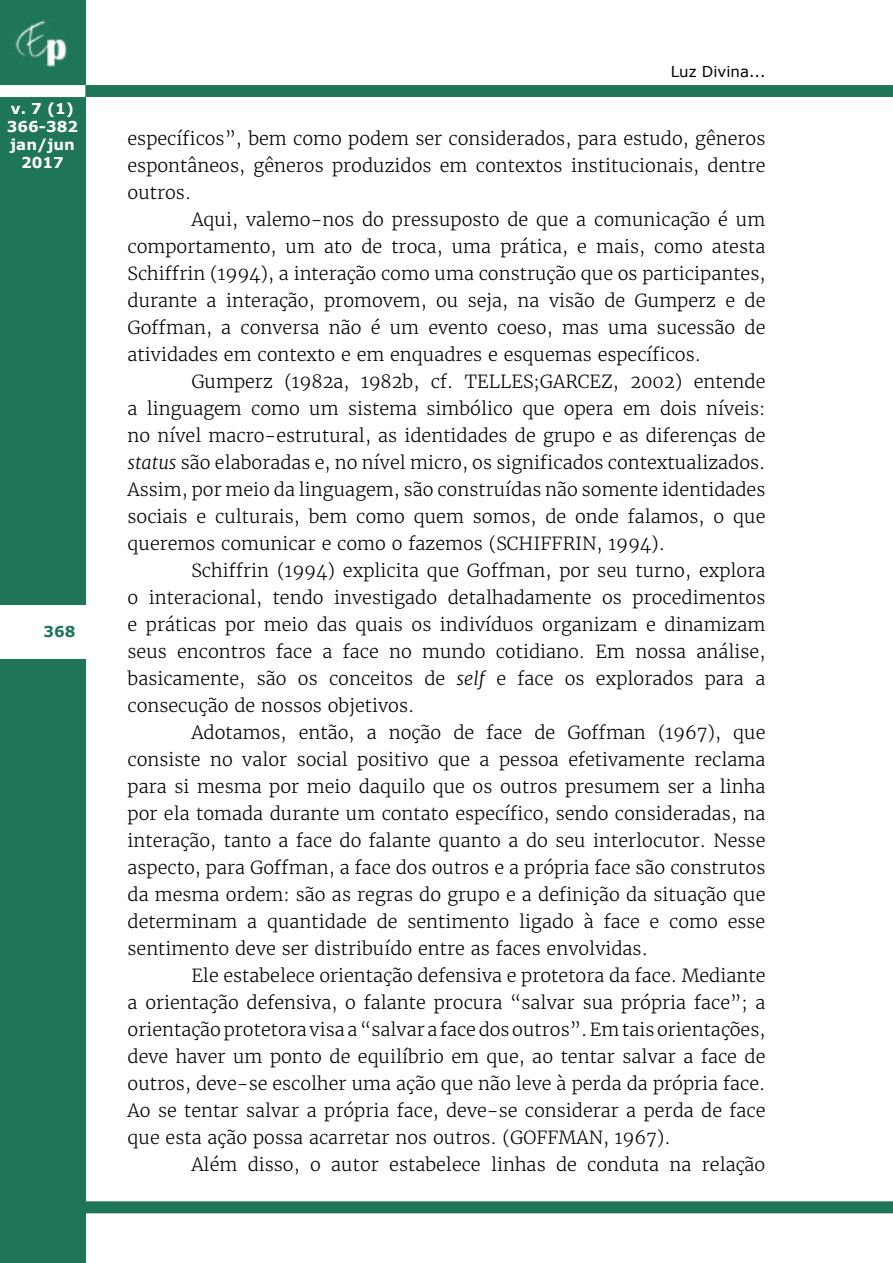
<style>
.page{position:relative;width:893px;height:1263px;background:#fff}
.page>*{position:absolute;margin:0;border:0;box-sizing:border-box;transform-origin:0 0}
.t1{font:300 18px/27px "Merriweather";color:#000;text-align:justify}
.t2{font:700 15px/18px "Verdana";color:#fff;text-align:center}
.t3{font:15px "Verdana";color:#000}
.t4{font:700 15px "Verdana";color:#1f7656}
.s1{font-style:italic}
</style>
<div class="page">
<div style="left:0;top:0;width:85px;height:1263px;background:#1f7656"></div>
<img style="left:15px;top:20px;width:52px;height:47px">
<div style="left:85px;top:85px;width:808px;height:12px;background:#1f7656"></div>
<div style="left:0;top:85px;width:85px;height:12px;background:#fff"></div>
<div style="left:0;top:605px;width:85px;height:53px;background:#fff"></div>
<div style="left:84px;top:1201px;width:809px;height:12px;background:#1f7656"></div>
<p class="t2" style="left:7px;top:100px;width:73px">v. 7 (1)<br>366-382 jan/jun<br>2017</p>
<p class="t4" style="left:44px;top:621px;width:33px">368</p>
<p class="t3" style="left:671px;top:61px;width:96px">Luz Divina...</p>
<p class="t1" style="left:128px;top:125px;width:639px">específicos”, bem como podem ser considerados, para estudo, gêneros espontâneos, gêneros produzidos em contextos institucionais, dentre outros.</p>
<p class="t1" style="left:128px;top:206px;width:639px;text-indent:64px">Aqui, valemo-nos do pressuposto de que a comunicação é um comportamento, um ato de troca, uma prática, e mais, como atesta Schiffrin (1994), a interação como uma construção que os participantes, durante a interação, promovem, ou seja, na visão de Gumperz e de Goffman, a conversa não é um evento coeso, mas uma sucessão de atividades em contexto e em enquadres e esquemas específicos.</p>
<p class="t1" style="left:128px;top:368px;width:639px;text-indent:64px">Gumperz (1982a, 1982b, cf. TELLES;GARCEZ, 2002) entende a linguagem como um sistema simbólico que opera em dois níveis: no nível macro-estrutural, as identidades de grupo e as diferenças de <span class="s1">status</span> são elaboradas e, no nível micro, os significados contextualizados.<br>Assim, por meio da linguagem, são construídas não somente identidades sociais e culturais, bem como quem somos, de onde falamos, o que queremos comunicar e como o fazemos (SCHIFFRIN, 1994).</p>
<p class="t1" style="left:128px;top:557px;width:639px;text-indent:64px">Schiffrin (1994) explicita que Goffman, por seu turno, explora o interacional, tendo investigado detalhadamente os procedimentos e práticas por meio das quais os indivíduos organizam e dinamizam seus encontros face a face no mundo cotidiano. Em nossa análise, basicamente, são os conceitos de <span class="s1">self</span> e face os explorados para a consecução de nossos objetivos.</p>
<p class="t1" style="left:128px;top:719px;width:639px;text-indent:64px">Adotamos, então, a noção de face de Goffman (1967), que consiste no valor social positivo que a pessoa efetivamente reclama para si mesma por meio daquilo que os outros presumem ser a linha por ela tomada durante um contato específico, sendo consideradas, na interação, tanto a face do falante quanto a do seu interlocutor. Nesse aspecto, para Goffman, a face dos outros e a própria face são construtos da mesma ordem: são as regras do grupo e a definição da situação que determinam a quantidade de sentimento ligado à face e como esse sentimento deve ser distribuído entre as faces envolvidas.</p>
<p class="t1" style="left:128px;top:962px;width:639px;text-indent:64px">Ele estabelece orientação defensiva e protetora da face. Mediante a orientação defensiva, o falante procura “salvar sua própria face”; a orientação protetora visa a “salvar a face dos outros”. Em tais orientações, deve haver um ponto de equilíbrio em que, ao tentar salvar a face de outros, deve-se escolher uma ação que não leve à perda da própria face.<br>Ao se tentar salvar a própria face, deve-se considerar a perda de face que esta ação possa acarretar nos outros. (GOFFMAN, 1967).</p>
<p class="t1" style="left:191px;top:1151px;width:576px">Além disso, o autor estabelece linhas de conduta na relação</p>
</div>
